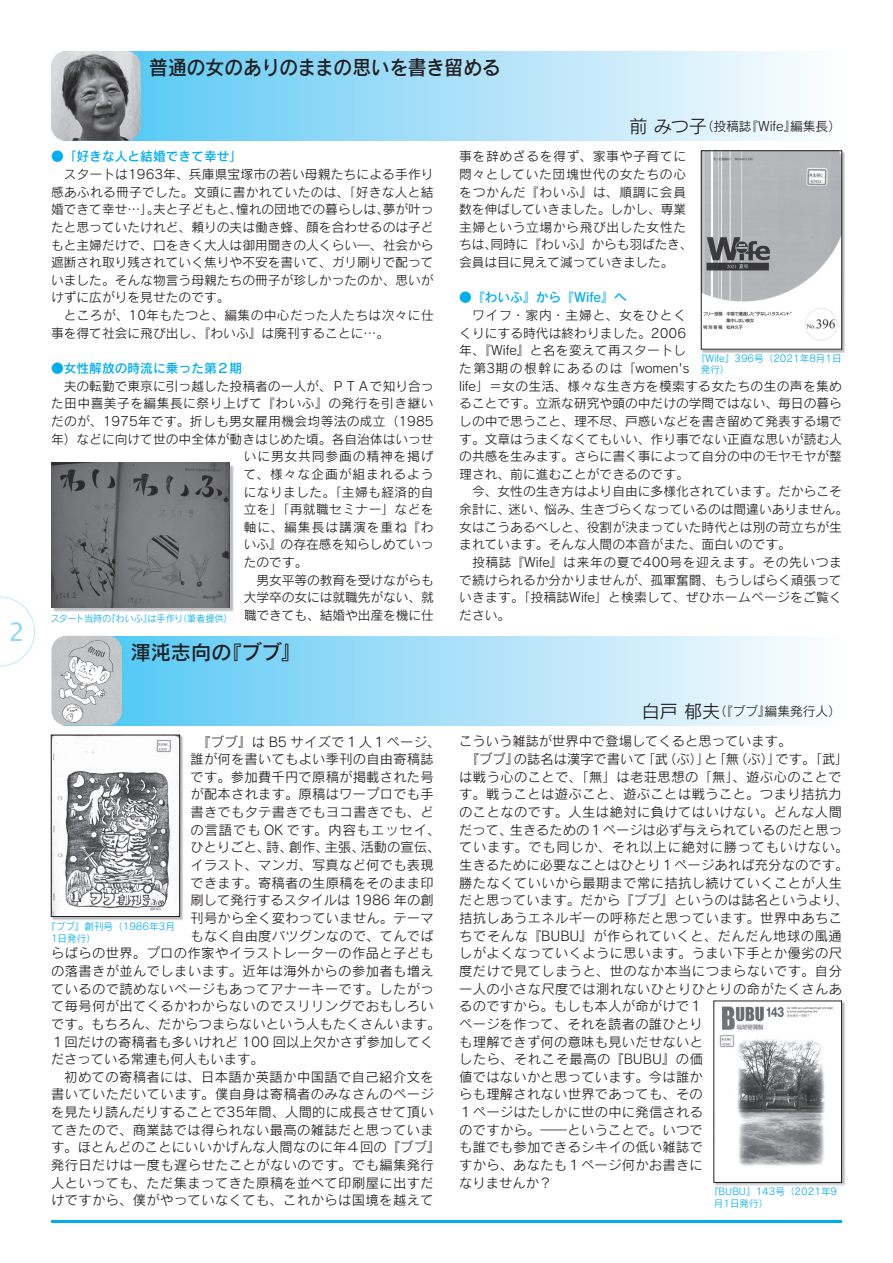
<style>
.page{position:relative;width:893px;height:1263px;background:#fff}
.page>*{position:absolute;margin:0;border:0;box-sizing:border-box;transform-origin:0 0}
.t1{font:25.5px "Lucida Sans";color:#8dd7f7}
.t2{font:20.25px "Rodin Pro DB";color:#231f20;scale:.93 1}
.t3{font:20.25px "Rodin Pro DB";color:#231f20}
.t4{font:18px "Rodin Pro M";color:#231f20}
.t5{font:13.35px/17.7px "Rodin Pro M";letter-spacing:.025em;color:#231f20}
.t6{font:13.35px/17.7px "Rodin Pro M";color:#231f20}
.t7{font:13.35px "Rodin Pro M";letter-spacing:.005em;color:#231f20}
.t8{font:13.35px "Rodin Pro M";letter-spacing:.07em;color:#231f20}
.t9{font:12.75px/17.7px "Rodin Pro M";color:#231f20}
.t10{font:12.75px/17.7px "Rodin Pro M";letter-spacing:.025em;color:#231f20}
.t11{font:12.75px "Rodin Pro DB";color:#00aeef}
.t12{font:12.75px "Rodin Pro M";letter-spacing:.05em;color:#231f20}
.t13{font:12.75px "Rodin Pro M";letter-spacing:.03em;color:#231f20}
.t14{font:12.75px "Rodin Pro M";letter-spacing:.035em;color:#231f20}
.t15{font:12.75px "Rodin Pro M";letter-spacing:.055em;color:#231f20}
.t16{font:12.75px "Rodin Pro M";letter-spacing:.06em;color:#231f20}
.t17{font:12.75px "Rodin Pro M";letter-spacing:.07em;color:#231f20}
.t18{font:12.75px "Rodin Pro M";letter-spacing:.075em;color:#231f20}
.t19{font:12.75px "Rodin Pro M";letter-spacing:.08em;color:#231f20}
.t20{font:9.6px/11.7px "Rodin Pro M";color:#00aeef}
.t21{font:9.6px "Rodin Pro M";color:#00aeef;scale:.95 1}
.t22{font:9.6px "Rodin Pro M";letter-spacing:-.045em;color:#00aeef;scale:.95 1}
</style>
<div class="page">
<hr style="left:51px;top:1220px;width:791px;height:3px;background:#00aeef">
<svg style="left:0;top:596px;width:35px;height:70px"></svg>
<img style="left:53px;top:464px;width:181px;height:148px">
<img style="left:51px;top:463px;width:178px;height:145px">
<img style="left:702px;top:152px;width:143px;height:201px">
<img style="left:703px;top:153px;width:137px;height:194px">
<div style="left:701px;top:151px;width:141px;height:198px;border:1px solid #231f20"></div>
<img style="left:52px;top:736px;width:131px;height:184px">
<img style="left:53px;top:737px;width:125px;height:178px">
<div style="left:51px;top:735px;width:129px;height:182px;border:1px solid #231f20"></div>
<img style="left:715px;top:1002px;width:130px;height:184px">
<img style="left:716px;top:1003px;width:124px;height:178px">
<div style="left:714px;top:1001px;width:128px;height:182px;border:1px solid #231f20"></div>
<svg style="left:141px;top:51px;width:662px;height:90px;background:#abe2f8"></svg>
<div style="left:64px;top:636px;width:778px;height:89px;background:linear-gradient(to right,#4fc5f4,#fffdfe)"></div>
<img style="left:51px;top:51px;width:90px;height:90px">
<img style="left:51px;top:636px;width:71px;height:89px">
<h1 class="t1" style="left:9px;top:617px;width:18px">2</h1>
<h2 class="t2" style="left:149px;top:54px;width:380px">普通の女のありのままの思いを書き留める</h2>
<h3 class="t4" style="left:629px;top:115px;width:79px">前みつ子</h3>
<p class="t9" style="left:701px;top:117px;width:53px">（投稿誌</p>
<p class="t9" style="left:790px;top:117px;width:53px">編集長(</p>
<p class="t9" style="left:745px;top:117px;width:53px">『Wife』</p>
<p class="t11" style="left:51px;top:148px;width:193px">●「好きな人と結婚できて幸せ「</p>
<p class="t9" style="left:51px;top:165px;width:384px;text-align:right">スタートは1963年、兵庫県宝塚市の若い母親たちによる手作り感あふれる冊子でした。文頭に書かれていたのは、「好きな人と結夢が叶っ</p>
<p class="t9" style="left:236px;top:200px;width:155px">憧れの団地での暮らしは、</p>
<p class="t9" style="left:51px;top:200px;width:384px">婚できて幸せ…」。<br>たと思っていたけれど、頼りの夫は働き蜂、顔を合わせるのは子どもと主婦だけで、口をきく大人は御用聞きの人くらい―、社会から遮断され取り残されていく焦りや不安を書いて、ガリ刷りで配っていました。そんな物言う母親たちの冊子が珍しかったのか、思いがけずに広がりを見せたのです。</p>
<p class="t10" style="left:51px;top:306px;width:384px;text-indent:13px">ところが、10年もたつと、編集の中心だった人たちは次々に仕事を得て社会に飛び出し、『わいふ』は廃刊することに...。</p>
<p class="t11" style="left:51px;top:360px;width:193px">●女性解放の時流に乗った第２期</p>
<p class="t9" style="left:64px;top:377px;width:371px">夫の転勤で東京に引っ越した投稿者の一人が、ＰＴＡで知り合っ</p>
<p class="t14" style="left:51px;top:395px;width:384px">た田中喜美子を編集長に祭り上げて『わいふ』の発行を引き継い</p>
<p class="t10" style="left:51px;top:412px;width:384px">だのが、1975年です。折しも男女雇用機会均等法の成立)1985</p>
<p class="t9" style="left:51px;top:429px;width:384px">年）などに向けて世の中全体が動きはじめた頃。各自治体はいっせ</p>
<p class="t17" style="left:244px;top:448px;width:191px">いに男女共同参画の精神を掲げ</p>
<p class="t18" style="left:244px;top:466px;width:191px">て、様々な企画が組まれるよう</p>
<p class="t13" style="left:244px;top:483px;width:191px">になりました。「主婦も経済的自</p>
<p class="t13" style="left:244px;top:501px;width:191px">立を」「再就職セミナー」などを</p>
<p class="t19" style="left:244px;top:519px;width:191px">軸に、編集長は講演を重ね『わ</p>
<p class="t9" style="left:244px;top:535px;width:191px">いふ』の存在感を知らしめていっ</p>
<p class="t9" style="left:244px;top:553px;width:65px">たのです。</p>
<p class="t9" style="left:256px;top:571px;width:179px">男女平等の教育を受けながらも</p>
<p class="t9" style="left:244px;top:588px;width:192px">大学卒の女には就職先がない、就</p>
<p class="t9" style="left:244px;top:606px;width:191px">職できても、結婚や出産を機に仕</p>
<p class="t9" style="left:153px;top:200px;width:91px">夫と子どもと、</p>
<p class="t21" style="left:178px;top:612px;width:59px">（筆者提供(</p>
<p class="t21" style="left:148px;top:612px;width:39px">は手作り</p>
<p class="t22" style="left:51px;top:612px;width:65px">スタート当時の</p>
<p class="t21" style="left:107px;top:612px;width:49px">『わいふ』</p>
<h2 class="t3" style="left:221px;top:639px;width:81px">『ブブ『</h2>
<h2 class="t3" style="left:131px;top:639px;width:102px">渾沌志向の</h2>
<p class="t5" style="left:197px;top:732px;width:245px">『ブブ』は B5 サイズで１人１ページ、</p>
<p class="t5" style="left:191px;top:750px;width:245px">誰が何を書いてもよい季刊の自由寄稿誌</p>
<p class="t5" style="left:191px;top:767px;width:245px">です。参加費千円で原稿が掲載された号</p>
<p class="t5" style="left:191px;top:785px;width:245px">が配本されます。原稿はワープロでも手</p>
<p class="t5" style="left:191px;top:803px;width:245px">書きでもタテ書きでもヨコ書きでも、ど</p>
<p class="t8" style="left:191px;top:821px;width:251px">の言語でも OK です。内容もエッセイ、</p>
<p class="t5" style="left:361px;top:838px;width:81px">活動の宣伝、</p>
<p class="t5" style="left:191px;top:838px;width:81px">ひとりごと、</p>
<p class="t5" style="left:191px;top:856px;width:245px">イラスト、マンガ、写真など何でも表現</p>
<p class="t5" style="left:191px;top:873px;width:245px">できます。寄稿者の生原稿をそのまま印</p>
<p class="t7" style="left:191px;top:892px;width:245px">刷して発行するスタイルは 1986 年の創</p>
<p class="t5" style="left:191px;top:909px;width:245px">刊号から全く変わっていません。テーマ</p>
<p class="t5" style="left:191px;top:926px;width:245px">もなく自由度バツグンなので、てんでば</p>
<p class="t5" style="left:51px;top:944px;width:384px">らばらの世界。プロの作家やイラストレーターの作品と子ども</p>
<p class="t5" style="left:51px;top:961px;width:384px">の落書きが並んでしまいます。近年は海外からの参加者も増え</p>
<p class="t5" style="left:51px;top:979px;width:384px">ているので読めないページもあってアナーキーです。したがっ</p>
<p class="t5" style="left:51px;top:997px;width:384px">て毎号何が出てくるかわからないのでスリリングでおもしろい</p>
<p class="t5" style="left:51px;top:1014px;width:391px">です。もちろん、だからつまらないという人もたくさんいます。</p>
<p class="t5" style="left:51px;top:1032px;width:384px">１回だけの寄稿者も多いけれど 100 回以上欠かさず参加してく</p>
<p class="t6" style="left:51px;top:1050px;width:214px">ださっている常連も何人もいます。</p>
<p class="t5" style="left:64px;top:1067px;width:371px">初めての寄稿者には、日本語か英語か中国語で自己紹介文を</p>
<p class="t5" style="left:51px;top:1085px;width:384px">書いていただいています。僕自身は寄稿者のみなさんのページ</p>
<p class="t5" style="left:51px;top:1103px;width:384px">を見たり読んだりすることで35年間、人間的に成長させて頂い</p>
<p class="t5" style="left:51px;top:1120px;width:384px">てきたので、商業誌では得られない最高の雑誌だと思っていま</p>
<p class="t5" style="left:51px;top:1138px;width:391px">す。ほとんどのことにいいかげんな人間なのに年４回の『ブブ『</p>
<p class="t5" style="left:51px;top:1156px;width:384px">発行日だけは一度も遅らせたことがないのです。でも編集発行</p>
<p class="t5" style="left:51px;top:1173px;width:384px">人といっても、ただ集まってきた原稿を並べて印刷屋に出すだ</p>
<p class="t5" style="left:51px;top:1191px;width:384px">けですから、僕がやっていなくても、これからは国境を越えて</p>
<p class="t5" style="left:266px;top:838px;width:28px">詩、</p>
<p class="t5" style="left:289px;top:838px;width:41px">創作、</p>
<p class="t5" style="left:325px;top:838px;width:41px">主張、</p>
<p class="t20" style="left:51px;top:920px;width:125px;text-indent:-5px">『ブブ』創刊号（1986年3月<br>1日発行(</p>
<p class="t15" style="left:459px;top:148px;width:228px">事を辞めざるを得ず、家事や子育てに</p>
<p class="t12" style="left:459px;top:166px;width:228px">悶々としていた団塊世代の女たちの心</p>
<p class="t16" style="left:459px;top:183px;width:229px">をつかんだ『わいふ』は、順調に会員</p>
<p class="t9" style="left:459px;top:200px;width:228px">数を伸ばしていきました。しかし、専業</p>
<p class="t12" style="left:459px;top:219px;width:228px">主婦という立場から飛び出した女性た</p>
<p class="t9" style="left:491px;top:235px;width:204px">同時に『わいふ』からも羽ばたき、</p>
<p class="t9" style="left:459px;top:235px;width:216px">ちは、<br>会員は目に見えて減っていきました。</p>
<p class="t11" style="left:459px;top:289px;width:169px">●『わいふ』から『Wife』へ</p>
<p class="t9" style="left:459px;top:306px;width:384px;text-indent:13px">ワイフ・家内・主婦と、女をひとく<br>くりにする時代は終わりました。2006<br>年、『Wife』と名を変えて再スタートし<br>た第3期の根幹にあるのは「women s'<br>life」＝女の生活、様々な生き方を模索する女たちの生の声を集めることです。立派な研究や頭の中だけの学問ではない、毎日の暮らしの中で思うこと、理不尽、戸惑いなどを書き留めて発表する場です。文章はうまくなくてもいい、作り事でない正直な思いが読む人の共感を生みます。さらに書く事によって自分の中のモヤモヤが整理され、前に進むことができるのです。</p>
<p class="t9" style="left:580px;top:482px;width:269px;text-indent:-108px">今、女性の生き方はより自由に多様化されています。だからこそ生きづらくなっているのは間違いありません。</p>
<p class="t20" style="left:701px;top:352px;width:142px;text-indent:-5px">『Wife』396号（2021年8月1日発行(</p>
<p class="t9" style="left:508px;top:500px;width:40px">迷い、</p>
<p class="t9" style="left:459px;top:500px;width:384px">余計に、<br>女はこうあるべしと、役割が決まっていた時代とは別の苛立ちが生まれています。そんな人間の本音がまた、面白いのです。</p>
<p class="t9" style="left:459px;top:553px;width:384px;text-align:justify;text-indent:13px">投稿誌『Wife』は来年の夏で400号を迎えます。その先いつまで続けられるか分かりませんが、孤軍奮闘、もうしばらく頑張っていきます。「投稿誌Wife」と検索して、ぜひホームページをご覧ください。</p>
<p class="t9" style="left:544px;top:500px;width:40px">悩み、</p>
<h3 class="t4" style="left:642px;top:699px;width:80px">白戸郁夫</h3>
<p class="t9" style="left:714px;top:702px;width:59px">（『ブブ』</p>
<p class="t9" style="left:765px;top:702px;width:78px">編集発行人(</p>
<p class="t6" style="left:775px;top:732px;width:75px;text-indent:-316px">こういう雑誌が世界中で登場してくると思っています。<br>です。「武「</p>
<p class="t5" style="left:466px;top:750px;width:55px">『ブブ』</p>
<p class="t5" style="left:459px;top:767px;width:384px">は戦う心のことで、「無」は老荘思想の「無」、遊ぶ心のことで</p>
<p class="t5" style="left:459px;top:785px;width:384px">す。戦うことは遊ぶこと、遊ぶことは戦うこと。つまり拮抗力</p>
<p class="t5" style="left:459px;top:803px;width:384px">のことなのです。人生は絶対に負けてはいけない。どんな人間</p>
<p class="t6" style="left:510px;top:820px;width:334px">生きるための１ページは必ず与えられているのだと思っ</p>
<p class="t5" style="left:663px;top:750px;width:78px">（ぶ）」「無</p>
<p class="t5" style="left:734px;top:750px;width:48px">（ぶ）」</p>
<p class="t6" style="left:514px;top:750px;width:134px">の誌名は漢字で書いて</p>
<p class="t5" style="left:642px;top:750px;width:28px">「武</p>
<p class="t5" style="left:704px;top:750px;width:15px">と</p>
<p class="t5" style="left:459px;top:820px;width:391px">だって、<br>ています。でも同じか、それ以上に絶対に勝ってもいけない。生きるために必要なことはひとり１ページあれば充分なのです。勝たなくていいから最期まで常に拮抗し続けていくことが人生だと思っています。だから『ブブ』というのは誌名というより、拮抗しあうエネルギーの呼称だと思っています。世界中あちこちでそんな『BUBU』が作られていくと、だんだん地球の風通しがよくなっていくように思います。うまい下手とか優劣の尺度だけで見てしまうと、世のなか本当につまらないです。自分一人の小さな尺度では測れないひとりひとりの命がたくさんあるのですから。もしも本人が命がけで１<br>ページを作って、それを読者の誰ひとり<br>も理解できず何の意味も見いだせないと<br>したら、それこそ最高の『BUBU』の価<br>値ではないかと思っています。今は誰か<br>らも理解されない世界であっても、その<br>１ページはたしかに世の中に発信される<br>のですから。――ということで。いつで<br>も誰でも参加できるシキイの低い雑誌で<br>すから、あなたも１ページ何かお書きに<br>なりませんか?</p>
<p class="t20" style="left:714px;top:1185px;width:125px;text-indent:-5px">『BUBU』143号（2021年9月1日発行(</p>
</div>
